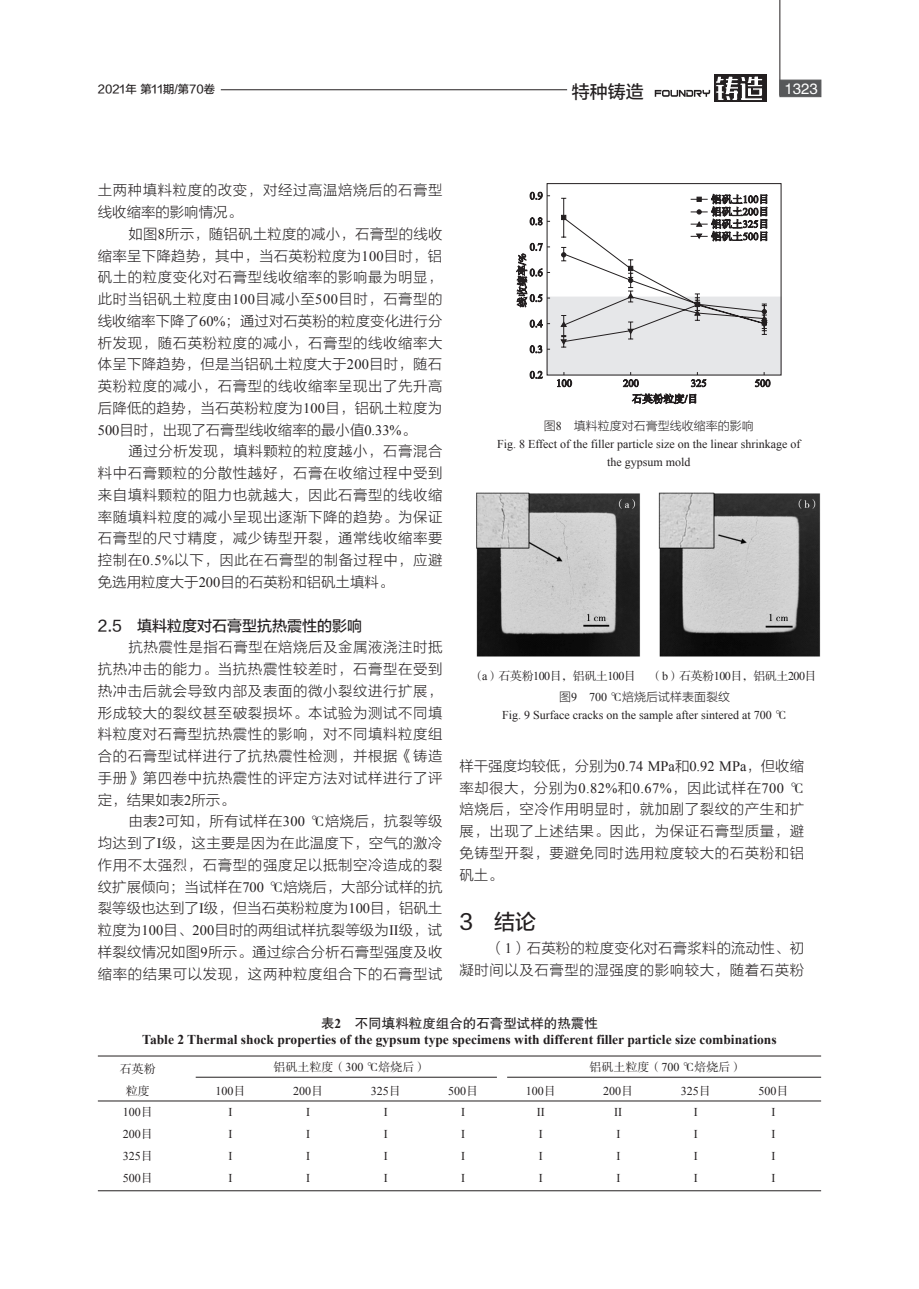
<style>
.page{position:relative;width:919px;height:1289px;background:#fff}
.page>*{position:absolute;margin:0;border:0;box-sizing:border-box;transform-origin:0 0}
.t1{font:21px "FZLTZHUNHJW GB1 0";color:#231f20}
.t2{font:18px "FZLTZHUNHJW GB1 0";color:#231f20}
.t3{font:15px "FZLTZHUNHJW GB1 0";color:#231f20}
.t4{font:15px "FZHTJW GB1 0";color:#fff}
.t5{font:14.4px/21.8px "FZLTKHK GBK1 0";letter-spacing:.04em;color:#231f20;text-align:justify}
.t6{font:14.4px "FZLTKHK GBK1 0";letter-spacing:.015em;color:#231f20}
.t7{font:14.4px "FZLTKHK GBK1 0";letter-spacing:.005em;color:#231f20}
.t8{font:14.4px "FZLTKHK GBK1 0";color:#231f20}
.t9{font:14.4px "FZLTKHK GBK1 0";letter-spacing:.02em;color:#231f20}
.t10{font:14.4px "FZLTKHK GBK1 0";letter-spacing:.01em;color:#231f20}
.t11{font:700 13.5px/16.2px "Times New Roman";color:#231f20;text-align:center}
.t12{font:12px/21.8px "Times New Roman";color:#231f20;text-align:center}
.t13{font:12px/21px "FZSSJW GB1 0";letter-spacing:-.04em;color:#231f20;text-align:center}
.t14{font:12px "FZSSJW GB1 0";color:#231f20}
.t15{font:11.25px "FZLTZHUNHJW GB1 0";color:#231f20}
.s1{font-family:"Times New Roman"}
.s2{font-family:"FZSSJW GB1 0"}
.s3{font-family:"FZHTJW GB1 0";font-weight:400}
.s4{font-family:"FZLTKHK GBK1 0"}
</style>
<div class="page">
<hr style="left:779px;top:0;width:1px;height:96px;background:#231f20">
<div style="left:714px;top:75px;width:52px;height:27px;background:#231f20"></div>
<svg style="left:654px;top:76px;width:109px;height:24px"></svg>
<hr style="left:221px;top:89px;width:346px;height:1px;background:#231f20">
<div style="left:779px;top:80px;width:42px;height:17px;background:#57585a"></div>
<div style="left:546px;top:297px;width:235px;height:78px;background:#e6e7e9"></div>
<div style="left:546px;top:183px;width:235px;height:192px;border:1px solid #231f20"></div>
<svg style="left:517px;top:192px;width:33px;height:186px"></svg>
<svg style="left:755px;top:372px;width:15px;height:15px"></svg>
<svg style="left:623px;top:372px;width:83px;height:32px"></svg>
<svg style="left:557px;top:372px;width:14px;height:15px"></svg>
<svg style="left:559px;top:193px;width:209px;height:155px"></svg>
<hr style="left:98px;top:1055px;width:723px;height:1px;background:#231f20">
<hr style="left:98px;top:1100px;width:723px;height:1px;background:#231f20">
<hr style="left:196px;top:1076px;width:301px;height:1px;background:#231f20">
<hr style="left:98px;top:1190px;width:723px;height:1px;background:#231f20">
<img style="left:476px;top:492px;width:345px;height:164px">
<hr style="left:507px;top:1076px;width:314px;height:1px;background:#231f20">
<p class="t15" style="left:98px;top:83px;width:119px">2021年 第11期/第70卷</p>
<p class="t2" style="left:571px;top:82px;width:73px">特种铸造</p>
<p class="t4" style="left:784px;top:81px;width:35px">1323</p>
<p class="t5" style="left:98px;top:180px;width:346px">土两种填料粒度的改变，对经过高温焙烧后的石膏型</p>
<p class="t8" style="left:98px;top:204px;width:145px">线收缩率的影响情况。</p>
<p class="t6" style="left:128px;top:226px;width:315px">如图<span class="s1">8</span>所示，随铝矾土粒度的减小，石膏型的线收</p>
<p class="t6" style="left:98px;top:248px;width:346px">缩率呈下降趋势，其中，当石英粉粒度为<span class="s1">100</span>目时，铝</p>
<p class="t5" style="left:98px;top:267px;width:346px">矾土的粒度变化对石膏型线收缩率的影响最为明显，</p>
<p class="t5" style="left:98px;top:288px;width:346px">此时当铝矾土粒度由<span class="s1">100</span>目减小至<span class="s1">500</span>目时，石膏型的</p>
<p class="t7" style="left:98px;top:313px;width:346px">线收缩率下降了<span class="s1">60%</span>；通过对石英粉的粒度变化进行分</p>
<p class="t5" style="left:98px;top:332px;width:346px">析发现，随石英粉粒度的减小，石膏型的线收缩率大</p>
<p class="t6" style="left:98px;top:356px;width:346px">体呈下降趋势，但是当铝矾土粒度大于<span class="s1">200</span>目时，随石</p>
<p class="t5" style="left:98px;top:375px;width:346px">英粉粒度的减小，石膏型的线收缩率呈现出了先升高</p>
<p class="t6" style="left:98px;top:400px;width:346px">后降低的趋势，当石英粉粒度为<span class="s1">100</span>目，铝矾土粒度为</p>
<p class="t8" style="left:98px;top:422px;width:319px"><span class="s1">500</span>目时，出现了石膏型线收缩率的最小值<span class="s1">0.33%</span>。</p>
<p class="t5" style="left:128px;top:441px;width:315px">通过分析发现，填料颗粒的粒度越小，石膏混合</p>
<p class="t5" style="left:98px;top:462px;width:346px">料中石膏颗粒的分散性越好，石膏在收缩过程中受到</p>
<p class="t5" style="left:98px;top:484px;width:346px">来自填料颗粒的阻力也就越大，因此石膏型的线收缩</p>
<p class="t5" style="left:98px;top:506px;width:346px">率随填料粒度的减小呈现出逐渐下降的趋势。为保证</p>
<p class="t5" style="left:98px;top:528px;width:346px">石膏型的尺寸精度，减少铸型开裂，通常线收缩率要</p>
<p class="t5" style="left:98px;top:549px;width:346px">控制在<span class="s1">0.5%</span>以下，因此在石膏型的制备过程中，应避</p>
<p class="t8" style="left:98px;top:574px;width:297px">免选用粒度大于<span class="s1">200</span>目的石英粉和铝矾土填料。</p>
<p class="t3" style="left:98px;top:617px;width:266px">2.5　填料粒度对石膏型抗热震性的影响</p>
<p class="t5" style="left:128px;top:636px;width:315px">抗热震性是指石膏型在焙烧后及金属液浇注时抵</p>
<p class="t5" style="left:98px;top:658px;width:346px">抗热冲击的能力。当抗热震性较差时，石膏型在受到</p>
<p class="t5" style="left:98px;top:680px;width:346px">热冲击后就会导致内部及表面的微小裂纹进行扩展，</p>
<p class="t5" style="left:98px;top:702px;width:346px">形成较大的裂纹甚至破裂损坏。本试验为测试不同填</p>
<p class="t5" style="left:98px;top:723px;width:346px">料粒度对石膏型抗热震性的影响，对不同填料粒度组</p>
<p class="t5" style="left:98px;top:745px;width:346px">合的石膏型试样进行了抗热震性检测，并根据《铸造</p>
<p class="t5" style="left:98px;top:767px;width:346px">手册》第四卷中抗热震性的评定方法对试样进行了评</p>
<p class="t5" style="left:98px;top:789px;width:138px">定，结果如表<span class="s1">2</span>所示。</p>
<p class="t9" style="left:128px;top:813px;width:315px">由表<span class="s1">2</span>可知，所有试样在<span class="s1">300</span> <span class="s2">℃</span>焙烧后，抗裂等级</p>
<p class="t5" style="left:98px;top:832px;width:346px">均达到了<span class="s1">I</span>级，这主要是因为在此温度下，空气的激冷</p>
<p class="t5" style="left:98px;top:854px;width:346px">作用不太强烈，石膏型的强度足以抵制空冷造成的裂</p>
<p class="t7" style="left:98px;top:878px;width:346px">纹扩展倾向；当试样在<span class="s1">700</span> <span class="s2">℃</span>焙烧后，大部分试样的抗</p>
<p class="t7" style="left:98px;top:900px;width:346px">裂等级也达到了<span class="s1">I</span>级，但当石英粉粒度为<span class="s1">100</span>目，铝矾土</p>
<p class="t10" style="left:98px;top:922px;width:346px">粒度为<span class="s1">100</span>目、<span class="s1">200</span>目时的两组试样抗裂等级为<span class="s1">II</span>级，试</p>
<p class="t9" style="left:98px;top:944px;width:346px">样裂纹情况如图<span class="s1">9</span>所示。通过综合分析石膏型强度及收</p>
<p class="t5" style="left:98px;top:963px;width:346px">缩率的结果可以发现，这两种粒度组合下的石膏型试</p>
<p class="t11" style="left:142px;top:1014px;width:636px"><span class="s3">表</span>2<span class="s3">　不同填料粒度组合的石膏型试样的热震性<br></span>Table 2 Thermal shock properties of the gypsum type specimens with different filler particle size combinations</p>
<p class="t12" style="left:120px;top:1057px;width:37px;text-align:left"><span class="s2">石英粉粒度<br></span>100<span class="s2">目<br></span>200<span class="s2">目<br></span>325<span class="s2">目<br></span>500<span class="s2">目</span></p>
<p class="t14" style="left:273px;top:1060px;width:154px">铝矾土粒度（<span class="s1">300</span> ℃焙烧后）</p>
<p class="t14" style="left:589px;top:1060px;width:154px">铝矾土粒度（<span class="s1">700</span> ℃焙烧后）</p>
<p class="t12" style="left:497px;top:416px;width:305px;line-height:18px"><span class="s4">图</span>8<span class="s4">　填料粒度对石膏型线收缩率的影响<br></span>Fig. 8 Effect of the filler particle size on the linear shrinkage of the gypsum mold</p>
<p class="t13" style="left:472px;top:666px;width:345px">（<span class="s1">a</span>）石英粉<span class="s1">100</span>目，铝矾土<span class="s1">100</span>目 （<span class="s1">b</span>）石英粉<span class="s1">100</span>目，铝矾土<span class="s1">200</span>目<span class="s4">图</span><span class="s1">9 700</span> ℃<span class="s4">焙烧后试样表面裂纹</span></p>
<p class="t12" style="left:502px;top:704px;width:286px">Fig. 9 Surface cracks on the sample after sintered at 700 <span class="s2">℃</span></p>
<p class="t5" style="left:459px;top:755px;width:346px">样干强度均较低，分别为<span class="s1">0.74 MPa</span>和<span class="s1">0.92 MPa</span>，但收缩率却很大，分别为<span class="s1">0.82%</span>和<span class="s1">0.67%</span>，因此试样在<span class="s1">700</span> <span class="s2">℃</span>焙烧后，空冷作用明显时，就加剧了裂纹的产生和扩展，出现了上述结果。因此，为保证石膏型质量，避免铸型开裂，要避免同时选用粒度较大的石英粉和铝矾土。</p>
<p class="t1" style="left:459px;top:910px;width:78px">3　结论</p>
<p class="t5" style="left:459px;top:937px;width:346px;text-align:right">（<span class="s1">1</span>）石英粉的粒度变化对石膏浆料的流动性、初<br>凝时间以及石膏型的湿强度的影响较大，随着石英粉</p>
<p class="t12" style="left:293px;top:1079px;width:31px">200<span class="s2">目<br></span>I<br>I<br>I<br>I</p>
<p class="t12" style="left:448px;top:1079px;width:31px">500<span class="s2">目<br></span>I<br>I<br>I<br>I</p>
<p class="t12" style="left:603px;top:1079px;width:31px">200<span class="s2">目<br></span>II<br>I<br>I<br>I</p>
<p class="t12" style="left:758px;top:1079px;width:31px">500<span class="s2">目<br></span>I<br>I<br>I<br>I</p>
<p class="t12" style="left:215px;top:1079px;width:31px">100<span class="s2">目<br></span>I<br>I<br>I<br>I</p>
<p class="t12" style="left:370px;top:1079px;width:31px">325<span class="s2">目<br></span>I<br>I<br>I<br>I</p>
<p class="t12" style="left:525px;top:1079px;width:31px">100<span class="s2">目<br></span>II<br>I<br>I<br>I</p>
<p class="t12" style="left:680px;top:1079px;width:31px">325<span class="s2">目<br></span>I<br>I<br>I<br>I</p>
</div>
